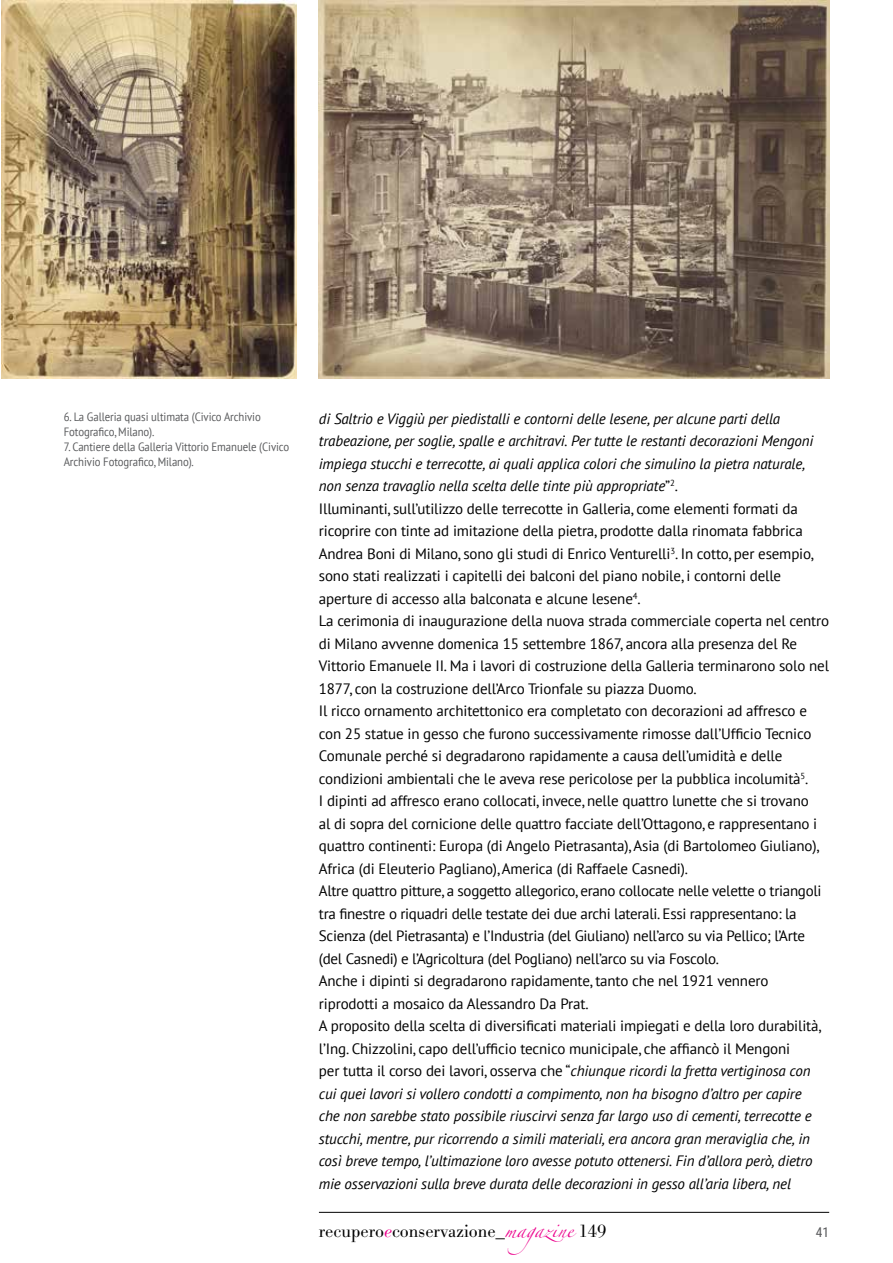
<style>
.page{position:relative;width:893px;height:1263px;background:#fff}
.page>*{position:absolute;margin:0;border:0;box-sizing:border-box;transform-origin:0 0}
.t1{font:300 18px "Bodoni BE";color:#000}
.t2{font:15px/22.5px "PT Sans";letter-spacing:-.01em;color:#000}
.t3{font:13.5px "Roboto Condensed";color:#58595b}
.t4{font:12px/15px "PT Sans";letter-spacing:-.01em;color:#58595b;scale:.9 1}
.s1{font-style:italic}
.s2{font-family:"Bodoni BE Light Italic Os F";font-weight:400;color:#ec008c}
.s3{font-family:"Zapfino";font-weight:400;font-size:13.5px;color:#ec008c}
</style>
<div class="page">
<img style="left:319px;top:0;width:510px;height:379px">
<img style="left:1px;top:0;width:295px;height:379px">
<hr style="left:319px;top:1212px;width:510px;height:1px;background:#000">
<p class="t4" style="left:64px;top:409px;width:220px">6. La Galleria quasi ultimata (Civico Archivio<br>Fotografico, Milano).</p>
<p class="t4" style="left:64px;top:439px;width:252px">7. Cantiere della Galleria Vittorio Emanuele (Civico<br>Archivio Fotografico, Milano).</p>
<p class="t2" style="left:319px;top:407px;width:512px"><span class="s1">di Saltrio e Viggiù per piedistalli e contorni delle lesene, per alcune parti della trabeazione, per soglie, spalle e architravi. Per tutte le restanti decorazioni Mengoni impiega stucchi e terrecotte, ai quali applica colori che simulino la pietra naturale, non senza travaglio nella scelta delle tinte più appropriate</span>”<sup>2</sup>.<br>Illuminanti, sull’utilizzo delle terrecotte in Galleria, come elementi formati da ricoprire con tinte ad imitazione della pietra, prodotte dalla rinomata fabbrica Andrea Boni di Milano, sono gli studi di Enrico Venturelli<sup>3</sup>. In cotto, per esempio, sono stati realizzati i capitelli dei balconi del piano nobile, i contorni delle aperture di accesso alla balconata e alcune lesene<sup>4</sup>.<br>La cerimonia di inaugurazione della nuova strada commerciale coperta nel centro di Milano avvenne domenica 15 settembre 1867, ancora alla presenza del Re Vittorio Emanuele II. Ma i lavori di costruzione della Galleria terminarono solo nel 1877, con la costruzione dell’Arco Trionfale su piazza Duomo.<br>Il ricco ornamento architettonico era completato con decorazioni ad affresco e con 25 statue in gesso che furono successivamente rimosse dall’Ufficio Tecnico Comunale perché si degradarono rapidamente a causa dell’umidità e delle condizioni ambientali che le aveva rese pericolose per la pubblica incolumità<sup>5</sup>.<br>I dipinti ad affresco erano collocati, invece, nelle quattro lunette che si trovano<br>al di sopra del cornicione delle quattro facciate dell’Ottagono, e rappresentano i quattro continenti: Europa (di Angelo Pietrasanta), Asia (di Bartolomeo Giuliano), Africa (di Eleuterio Pagliano), America (di Raffaele Casnedi).<br>Altre quattro pitture, a soggetto allegorico, erano collocate nelle velette o triangoli tra finestre o riquadri delle testate dei due archi laterali. Essi rappresentano: la Scienza (del Pietrasanta) e l’Industria (del Giuliano) nell’arco su via Pellico; l’Arte (del Casnedi) e l’Agricoltura (del Pogliano) nell’arco su via Foscolo.<br>Anche i dipinti si degradarono rapidamente, tanto che nel 1921 vennero riprodotti a mosaico da Alessandro Da Prat.<br>A proposito della scelta di diversificati materiali impiegati e della loro durabilità, l’Ing. Chizzolini, capo dell’ufficio tecnico municipale, che affiancò il Mengoni<br>per tutta il corso dei lavori, osserva che “<span class="s1">chiunque ricordi la fretta vertiginosa con cui quei lavori si vollero condotti a compimento, non ha bisogno d’altro per capire<br>che non sarebbe stato possibile riuscirvi senza far largo uso di cementi, terrecotte e stucchi, mentre, pur ricorrendo a simili materiali, era ancora gran meraviglia che, in così breve tempo, l’ultimazione loro avesse potuto ottenersi. Fin d’allora però, dietro mie osservazioni sulla breve durata delle decorazioni in gesso all’aria libera, nel</span></p>
<p class="t1" style="left:319px;top:1221px;width:289px">recupero<span class="s2">e</span>conservazione_<span class="s3">MAGAZINE</span> 149</p>
<p class="t3" style="left:816px;top:1223px;width:15px">41</p>
</div>
